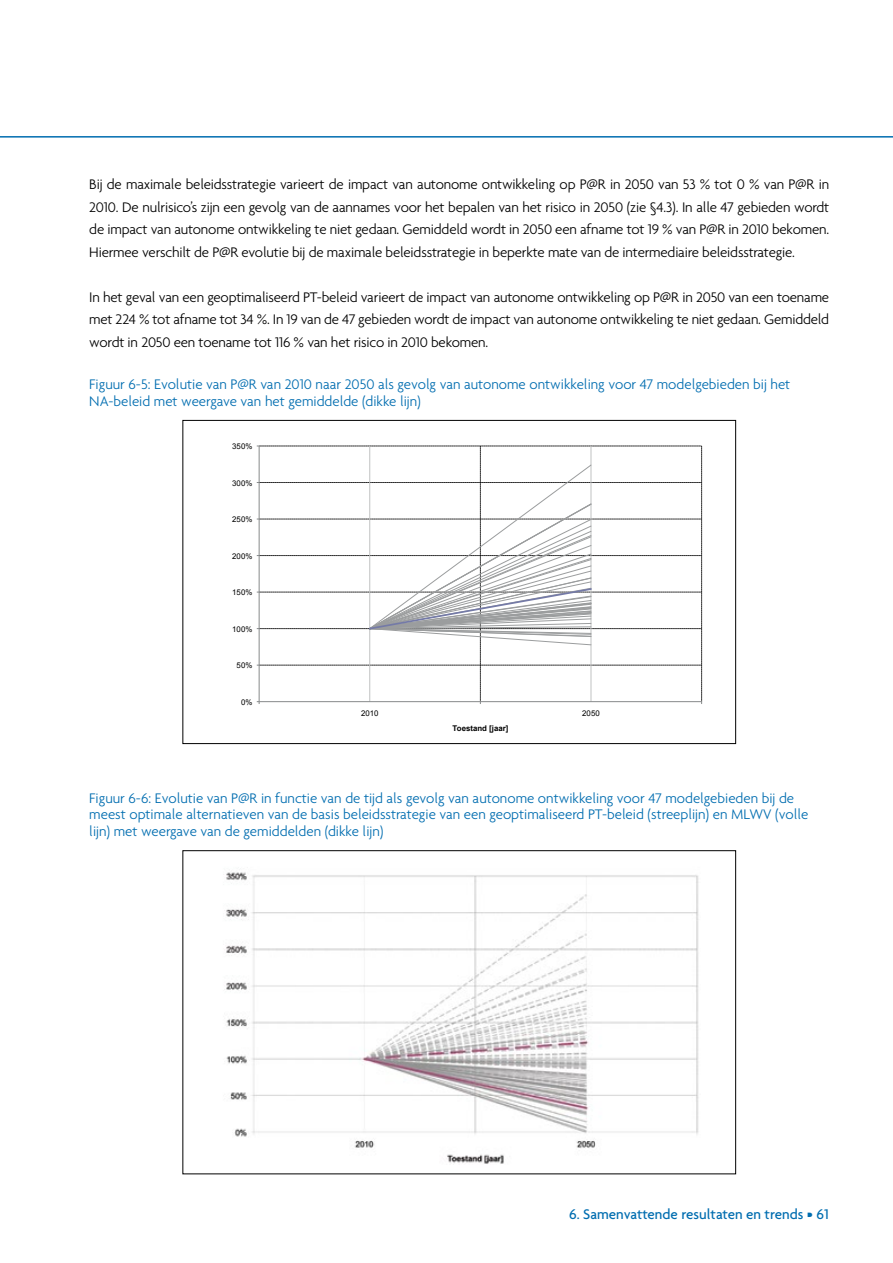
<style>
.page{position:relative;width:893px;height:1263px;background:#fff}
.page>*{position:absolute;margin:0;border:0;box-sizing:border-box;transform-origin:0 0}
.Body_Text{font:300 15px/22.5px "Agenda";letter-spacing:-.01em;color:#000;text-align:justify}
.t1{font:300 15px/16.5px "Agenda";color:#006db0}
.t2{font:500 15px "Agenda";color:#006db0}
.t3{font:7.8px "Arial";color:#000}
.t4{font:700 7.8px "Arial";color:#000}
</style>
<div class="page">
<hr style="left:0;top:136px;width:893px;height:2px;background:#006db0">
<svg style="left:257px;top:446px;width:445px;height:258px"></svg>
<img style="left:224px;top:872px;width:475px;height:292px">
<p class="Body_Text" style="left:89px;top:173px;width:741px">Bij de maximale beleidsstrategie varieert de impact van autonome ontwikkeling op P@R in 2050 van 53 % tot 0 % van P@R in 2010. De nulrisico’s zijn een gevolg van de aannames voor het bepalen van het risico in 2050 (zie §4.3). In alle 47 gebieden wordt de impact van autonome ontwikkeling te niet gedaan. Gemiddeld wordt in 2050 een afname tot 19 % van P@R in 2010 bekomen.<br>Hiermee verschilt de P@R evolutie bij de maximale beleidsstrategie in beperkte mate van de intermediaire beleidsstrategie.</p>
<p class="Body_Text" style="left:89px;top:285px;width:741px">In het geval van een geoptimaliseerd PT-beleid varieert de impact van autonome ontwikkeling op P@R in 2050 van een toename met 224 % tot afname tot 34 %. In 19 van de 47 gebieden wordt de impact van autonome ontwikkeling te niet gedaan. Gemiddeld wordt in 2050 een toename tot 116 % van het risico in 2010 bekomen.</p>
<p class="t1" style="left:89px;top:376px;width:702px">Figuur 6-5: Evolutie van P@R van 2010 naar 2050 als gevolg van autonome ontwikkeling voor 47 modelgebieden bij het<br>NA-beleid met weergave van het gemiddelde (dikke lijn)</p>
<p class="t3" style="left:232px;top:441px;width:22px">350%</p>
<p class="t3" style="left:232px;top:478px;width:22px">300%</p>
<p class="t3" style="left:232px;top:514px;width:22px">250%</p>
<p class="t3" style="left:232px;top:551px;width:22px">200%</p>
<p class="t3" style="left:232px;top:587px;width:22px">150%</p>
<p class="t3" style="left:232px;top:624px;width:22px">100%</p>
<p class="t3" style="left:237px;top:660px;width:17px">50%</p>
<p class="t3" style="left:241px;top:697px;width:13px">0%</p>
<p class="t3" style="left:361px;top:708px;width:19px">2010</p>
<p class="t3" style="left:582px;top:708px;width:19px">2050</p>
<p class="t4" style="left:453px;top:723px;width:57px">Toestand [jaar]</p>
<p class="t1" style="left:89px;top:789px;width:720px">Figuur 6-6: Evolutie van P@R in functie van de tijd als gevolg van autonome ontwikkeling voor 47 modelgebieden bij de meest optimale alternatieven van de basis beleidsstrategie van een geoptimaliseerd PT-beleid (streeplijn) en MLWV (volle lijn) met weergave van de gemiddelden (dikke lijn)</p>
<p class="t2" style="left:569px;top:1205px;width:262px">6. Samenvattende resultaten en trends • 61</p>
</div>
